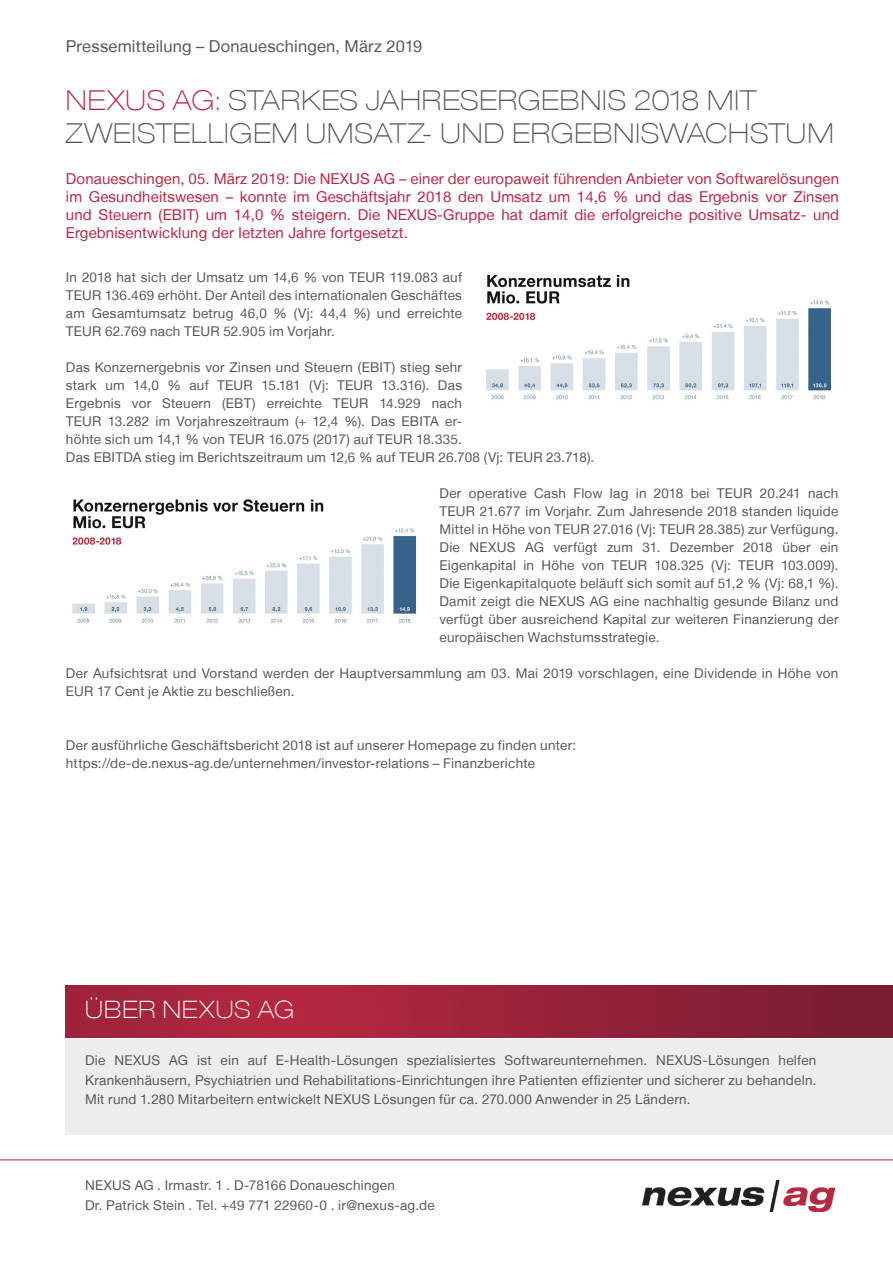
<style>
.page{position:relative;width:893px;height:1263px;background:#fff}
.page>*{position:absolute;margin:0;border:0;box-sizing:border-box;transform-origin:0 0}
.Headline-1-LIGHT{font:100 expanded 27.45px/33px "Helvetica Neue LT";letter-spacing:.03em;color:#57585a}
.Headline-1-LIGHT-2{font:100 expanded 24px "Helvetica Neue LT";letter-spacing:.045em;color:#fff}
.Fließtext{font:16.5px "Helvetica Neue LT";letter-spacing:.015em;color:#57585a}
.Fließtext-2{font:15px/18px "Helvetica Neue LT";letter-spacing:.01em;color:#b62841;text-align:justify}
.Fließtext-3{font:13.5px/18px "Helvetica Neue LT";letter-spacing:.02em;color:#57585a;text-align:justify}
.s1{color:#b62841}
</style>
<div class="page">
<div style="left:66px;top:1039px;width:827px;height:95px;background:#ededee"></div>
<hr style="left:0;top:1159px;width:893px;height:1px;background:#b62841">
<img style="left:643px;top:1180px;width:191px;height:31px">
<svg style="left:66px;top:985px;width:827px;height:52px;background:#9a223a"></svg>
<img style="left:486px;top:274px;width:345px;height:126px">
<img style="left:72px;top:499px;width:345px;height:124px">
<p class="Fließtext" style="left:66px;top:36px;width:358px">Pressemitteilung – Donaueschingen, März 2019</p>
<p class="Headline-1-LIGHT" style="left:66px;top:84px;width:769px"><span class="s1">NEXUS AG:</span> STARKES JAHRESERGEBNIS 2018 MIT<br>ZWEISTELLIGEM UMSATZ- UND ERGEBNISWACHSTUM</p>
<p class="Fließtext-2" style="left:66px;top:169px;width:775px">Donaueschingen, 05. März 2019: Die NEXUS AG – einer der europaweit führenden Anbieter von Softwarelösungen im Gesundheitswesen – konnte im Geschäftsjahr 2018 den Umsatz um 14,6 % und das Ergebnis vor Zinsen und Steuern (EBIT) um 14,0 % steigern. Die NEXUS-Gruppe hat damit die erfolgreiche positive Umsatz- und Ergebnisentwicklung der letzten Jahre fortgesetzt.</p>
<p class="Fließtext-3" style="left:66px;top:268px;width:398px">In 2018 hat sich der Umsatz um 14,6 % von TEUR 119.083 auf TEUR 136.469 erhöht. Der Anteil des internationalen Geschäftes am Gesamtumsatz betrug 46,0 % (Vj: 44,4 %) und erreichte TEUR 62.769 nach TEUR 52.905 im Vorjahr.</p>
<p class="Fließtext-3" style="left:66px;top:358px;width:530px;text-align:left">Das Konzernergebnis vor Zinsen und Steuern (EBIT) stieg sehr<br>stark um 14,0 % auf TEUR 15.181 (Vj: TEUR 13.316). Das<br>Ergebnis vor Steuern (EBT) erreichte TEUR 14.929 nach<br>TEUR 13.282 im Vorjahreszeitraum (+ 12,4 %). Das EBITA er-<br>höhte sich um 14,1 % von TEUR 16.075 (2017) auf TEUR 18.335.<br>Das EBITDA stieg im Berichtszeitraum um 12,6 % auf TEUR 26.708 (Vj: TEUR 23.718).</p>
<p class="Fließtext-3" style="left:439px;top:484px;width:400px">Der operative Cash Flow lag in 2018 bei TEUR 20.241 nach TEUR 21.677 im Vorjahr. Zum Jahresende 2018 standen liquide Mittel in Höhe von TEUR 27.016 (Vj: TEUR 28.385) zur Verfügung.<br>Die NEXUS AG verfügt zum 31. Dezember 2018 über ein Eigenkapital in Höhe von TEUR 108.325 (Vj: TEUR 103.009).<br>Die Eigenkapitalquote beläuft sich somit auf 51,2 % (Vj: 68,1 %).<br>Damit zeigt die NEXUS AG eine nachhaltig gesunde Bilanz und verfügt über ausreichend Kapital zur weiteren Finanzierung der europäischen Wachstumsstrategie.</p>
<p class="Fließtext-3" style="left:66px;top:664px;width:774px">Der Aufsichtsrat und Vorstand werden der Hauptversammlung am 03. Mai 2019 vorschlagen, eine Dividende in Höhe von<br>EUR 17 Cent je Aktie zu beschließen.</p>
<p class="Fließtext-3" style="left:66px;top:736px;width:512px">Der ausführliche Geschäftsbericht 2018 ist auf unserer Homepage zu finden unter:</p>
<p class="Fließtext-3" style="left:66px;top:754px;width:471px">https://de-de.nexus-ag.de/unternehmen/investor-relations – Finanzberichte</p>
<p class="Headline-1-LIGHT-2" style="left:85px;top:995px;width:211px">ÜBER NEXUS AG</p>
<p class="Fließtext-3" style="left:85px;top:1050px;width:733px;line-height:19.5px">Die NEXUS AG ist ein auf E-Health-Lösungen spezialisiertes Softwareunternehmen. NEXUS-Lösungen helfen Krankenhäusern, Psychiatrien und Rehabilitations-Einrichtungen ihre Patienten effizienter und sicherer zu behandeln.<br>Mit rund 1.280 Mitarbeitern entwickelt NEXUS Lösungen für ca. 270.000 Anwender in 25 Ländern.</p>
<p class="Fließtext-3" style="left:85px;top:1176px;width:311px">NEXUS AG . Irmastr. 1 . D-78166 Donaueschingen</p>
<p class="Fließtext-3" style="left:85px;top:1196px;width:351px">Dr. Patrick Stein . Tel. +49 771 22960-0 . ir@nexus-ag.de</p>
</div>
